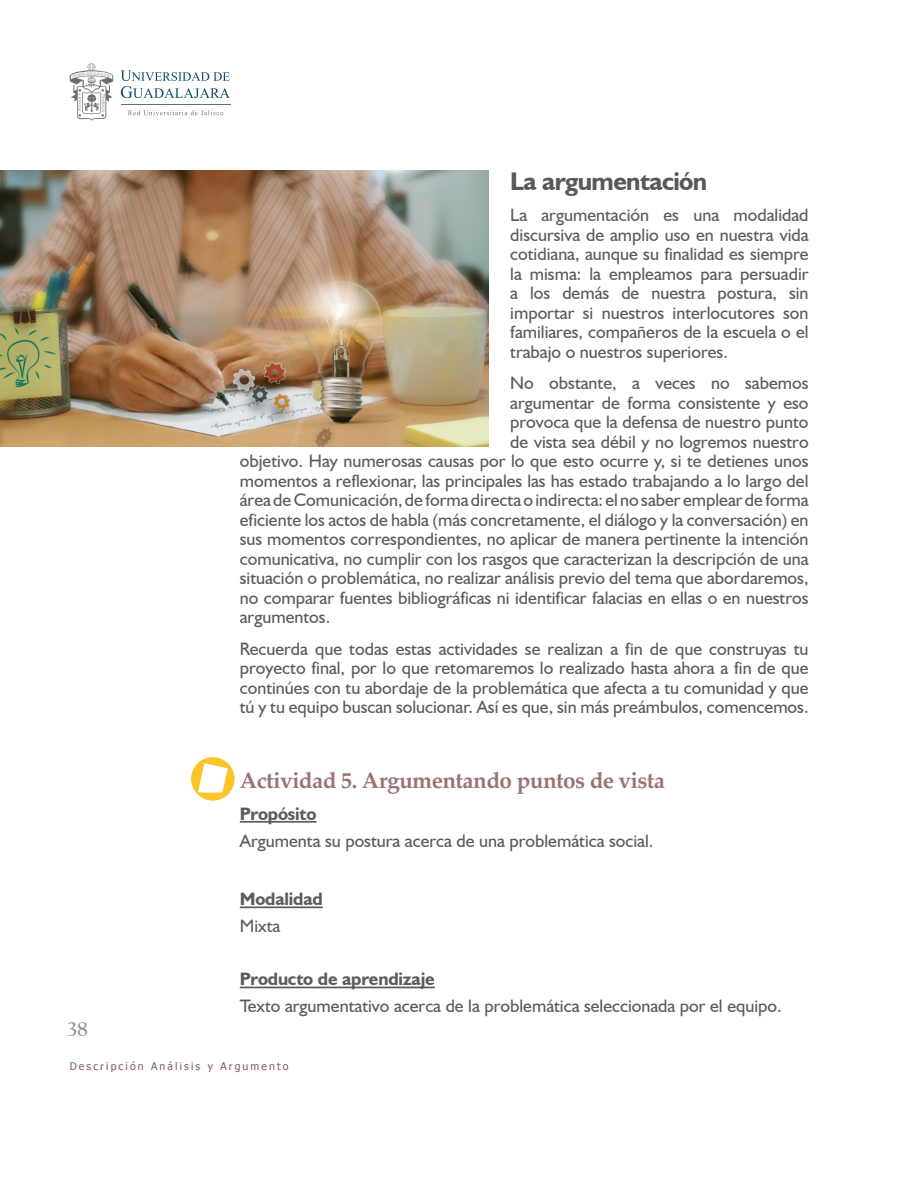
<style>
.page{position:relative;width:915px;height:1191px;background:#fff}
.page>*{position:absolute;margin:0;border:0;box-sizing:border-box;transform-origin:0 0}
.Titulo_Verde{font:700 25.5px "Humanist 521 BT";letter-spacing:-.025em;color:#57585a}
.Subtitulo_1{font:700 22.5px "Palatino";letter-spacing:-.025em;color:#9a7370}
.t1{font:700 21px "Californian FB";color:#939598}
.Cuerpo_de_texto{font:18px/19.5px "Humanist 521 BT";color:#5c5c5f;text-align:justify}
.subtitulo_2_Naranja{font:700 18px "Humanist 521 BT";letter-spacing:-.01em;color:#5c5c5c}
.t2{font:10.5px "Tahoma";letter-spacing:.2em;color:#865b57}
</style>
<div class="page">
<svg style="left:128px;top:110px;width:95px;height:5px"></svg>
<hr style="left:121px;top:104px;width:109px;height:1px;background:#6c6d70">
<svg style="left:70px;top:63px;width:43px;height:58px"></svg>
<svg style="left:120px;top:70px;width:110px;height:28px"></svg>
<hr style="left:240px;top:821px;width:76px;height:1px;background:#5c5c5c">
<hr style="left:240px;top:906px;width:82px;height:2px;background:#5c5c5c">
<hr style="left:240px;top:986px;width:194px;height:2px;background:#5c5c5c">
<img style="left:0;top:170px;width:489px;height:277px">
<div style="left:191px;top:757px;width:43px;height:43px;background:#fbc52a;border-radius:50%"></div>
<svg style="left:198px;top:763px;width:29px;height:29px"></svg>
<p class="Titulo_Verde" style="left:510px;top:165px;width:198px">La argumentación</p>
<p class="Cuerpo_de_texto" style="left:510px;top:205px;width:300px">La argumentación es una modalidad discursiva de amplio uso en nuestra vida cotidiana, aunque su finalidad es siempre la misma: la empleamos para persuadir a los demás de nuestra postura, sin importar si nuestros interlocutores son familiares, compañeros de la escuela o el trabajo o nuestros superiores.</p>
<p class="Cuerpo_de_texto" style="left:510px;top:373px;width:300px">No obstante, a veces no sabemos</p>
<p class="Cuerpo_de_texto" style="left:510px;top:392px;width:300px">argumentar de forma consistente y eso</p>
<p class="Cuerpo_de_texto" style="left:510px;top:412px;width:300px">provoca que la defensa de nuestro punto</p>
<p class="Cuerpo_de_texto" style="left:510px;top:431px;width:300px">de vista sea débil y no logremos nuestro</p>
<p class="Cuerpo_de_texto" style="left:240px;top:451px;width:570px">objetivo. Hay numerosas causas por lo que esto ocurre y, si te detienes unos</p>
<p class="Cuerpo_de_texto" style="left:240px;top:470px;width:570px">momentos a reflexionar, las principales las has estado trabajando a lo largo del</p>
<p class="Cuerpo_de_texto" style="left:240px;top:490px;width:570px">área de Comunicación, de forma directa o indirecta: el no saber emplear de forma</p>
<p class="Cuerpo_de_texto" style="left:240px;top:509px;width:570px">eficiente los actos de habla (más concretamente, el diálogo y la conversación) en</p>
<p class="Cuerpo_de_texto" style="left:240px;top:529px;width:570px">sus momentos correspondientes, no aplicar de manera pertinente la intención</p>
<p class="Cuerpo_de_texto" style="left:240px;top:548px;width:570px">comunicativa, no cumplir con los rasgos que caracterizan la descripción de una</p>
<p class="Cuerpo_de_texto" style="left:240px;top:568px;width:570px">situación o problemática, no realizar análisis previo del tema que abordaremos,</p>
<p class="Cuerpo_de_texto" style="left:240px;top:587px;width:570px">no comparar fuentes bibliográficas ni identificar falacias en ellas o en nuestros</p>
<p class="Cuerpo_de_texto" style="left:240px;top:607px;width:92px">argumentos.</p>
<p class="Cuerpo_de_texto" style="left:240px;top:638px;width:570px">Recuerda que todas estas actividades se realizan a fin de que construyas tu proyecto final, por lo que retomaremos lo realizado hasta ahora a fin de que continúes con tu abordaje de la problemática que afecta a tu comunidad y que tú y tu equipo buscan solucionar. Así es que, sin más preámbulos, comencemos.</p>
<p class="Subtitulo_1" style="left:240px;top:761px;width:426px">Actividad 5. Argumentando puntos de vista</p>
<p class="subtitulo_2_Naranja" style="left:240px;top:802px;width:78px">Propósito</p>
<p class="Cuerpo_de_texto" style="left:240px;top:830px;width:415px">Argumenta su postura acerca de una problemática social.</p>
<p class="subtitulo_2_Naranja" style="left:240px;top:888px;width:84px">Modalidad</p>
<p class="Cuerpo_de_texto" style="left:240px;top:916px;width:42px">Mixta</p>
<p class="subtitulo_2_Naranja" style="left:240px;top:968px;width:196px">Producto de aprendizaje</p>
<p class="Cuerpo_de_texto" style="left:240px;top:996px;width:543px">Texto argumentativo acerca de la problemática seleccionada por el equipo.</p>
<p class="t1" style="left:67px;top:1017px;width:22px">38</p>
<p class="t2" style="left:70px;top:1059px;width:220px">Descripción Análisis y Argumento</p>
</div>
